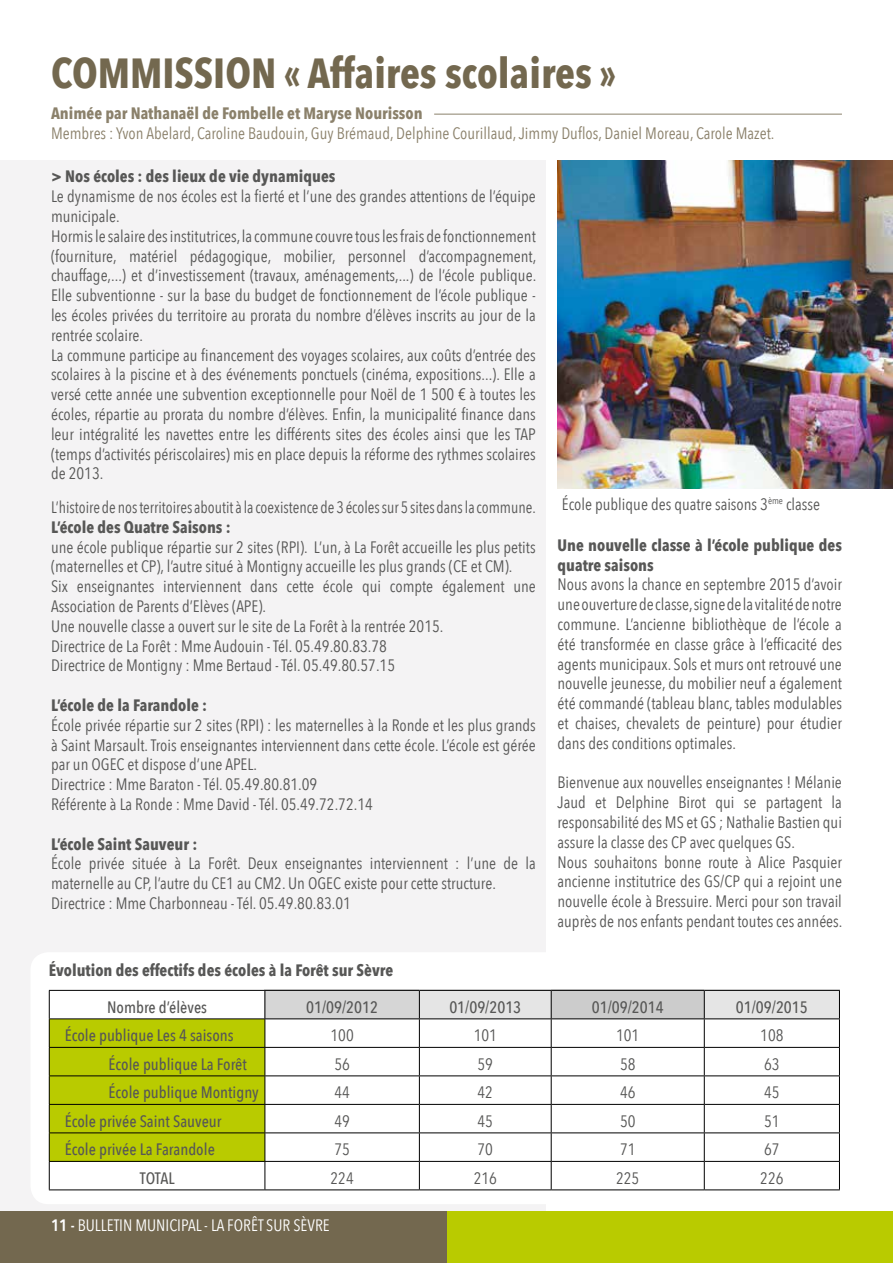
<style>
.page{position:relative;width:893px;height:1263px;background:#fff}
.page>*{position:absolute;margin:0;border:0;box-sizing:border-box;transform-origin:0 0}
.t1{font:700 42px "Avenir Next Condensed";color:#73684f}
.t2{font:16.5px/19.8px "Avenir Next Condensed";color:#575756}
.t3{font:700 16.5px/19.8px "Avenir Next Condensed";color:#575756}
.t4{font:500 16.5px "Avenir Next Condensed";color:#575756}
.t5{font:16.5px "Avenir Next Condensed";color:#8b816b}
.t6{font:16.5px "Avenir Next Condensed";color:#575756;scale:.95 1}
.t7{font:700 16.5px "Avenir Next Condensed";color:#8b816b}
.t8{font:16.5px "Avenir Next Condensed";color:#fff}
.s1{font-weight:600}
</style>
<div class="page">
<div style="left:0;top:161px;width:546px;height:1102px;background:#f4f3f4"></div>
<div style="left:30px;top:952px;width:828px;height:252px;background:#fff;border-radius:18px"></div>
<div style="left:446px;top:1212px;width:447px;height:51px;background:#b9cb00"></div>
<div style="left:0;top:1212px;width:446px;height:51px;background:#73684f"></div>
<hr style="left:434px;top:114px;width:408px;height:1px;background:#8b816b">
<div style="left:49px;top:1019px;width:216px;height:142px;background:#b9cb00"></div>
<div style="left:265px;top:989px;width:154px;height:30px;background:#d6d6d6"></div>
<div style="left:419px;top:989px;width:132px;height:30px;background:#e5e5e5"></div>
<div style="left:551px;top:989px;width:153px;height:30px;background:#ccc"></div>
<div style="left:704px;top:989px;width:136px;height:30px;background:#e5e5e5"></div>
<hr style="left:265px;top:990px;width:154px;height:1px;background:#000">
<hr style="left:419px;top:990px;width:132px;height:1px;background:#000">
<hr style="left:551px;top:990px;width:153px;height:1px;background:#000">
<hr style="left:704px;top:990px;width:136px;height:1px;background:#000">
<hr style="left:265px;top:1018px;width:154px;height:1px;background:#000">
<hr style="left:419px;top:1018px;width:132px;height:1px;background:#000">
<hr style="left:551px;top:1018px;width:153px;height:1px;background:#000">
<hr style="left:704px;top:1018px;width:136px;height:1px;background:#000">
<hr style="left:265px;top:1047px;width:154px;height:1px;background:#000">
<hr style="left:419px;top:1047px;width:132px;height:1px;background:#000">
<hr style="left:551px;top:1047px;width:153px;height:1px;background:#000">
<hr style="left:704px;top:1047px;width:136px;height:1px;background:#000">
<hr style="left:265px;top:1075px;width:154px;height:1px;background:#000">
<hr style="left:419px;top:1075px;width:132px;height:1px;background:#000">
<hr style="left:551px;top:1075px;width:153px;height:1px;background:#000">
<hr style="left:704px;top:1075px;width:136px;height:1px;background:#000">
<hr style="left:265px;top:1104px;width:154px;height:1px;background:#000">
<hr style="left:419px;top:1104px;width:132px;height:1px;background:#000">
<hr style="left:551px;top:1104px;width:153px;height:1px;background:#000">
<hr style="left:704px;top:1104px;width:136px;height:1px;background:#000">
<hr style="left:265px;top:1132px;width:154px;height:1px;background:#000">
<hr style="left:419px;top:1132px;width:132px;height:1px;background:#000">
<hr style="left:551px;top:1132px;width:153px;height:1px;background:#000">
<hr style="left:704px;top:1132px;width:136px;height:1px;background:#000">
<hr style="left:265px;top:1161px;width:154px;height:1px;background:#000">
<hr style="left:419px;top:1161px;width:132px;height:1px;background:#000">
<svg style="left:419px;top:991px;width:1px;height:198px"></svg>
<hr style="left:551px;top:1161px;width:153px;height:1px;background:#000">
<svg style="left:551px;top:991px;width:1px;height:198px"></svg>
<hr style="left:704px;top:1161px;width:136px;height:1px;background:#000">
<svg style="left:704px;top:991px;width:1px;height:198px"></svg>
<svg style="left:839px;top:991px;width:1px;height:198px"></svg>
<hr style="left:265px;top:1189px;width:154px;height:1px;background:#000">
<hr style="left:419px;top:1189px;width:132px;height:1px;background:#000">
<hr style="left:551px;top:1189px;width:153px;height:1px;background:#000">
<hr style="left:704px;top:1189px;width:136px;height:1px;background:#000">
<hr style="left:49px;top:1018px;width:216px;height:1px;background:#000">
<hr style="left:49px;top:1047px;width:216px;height:1px;background:#000">
<hr style="left:49px;top:1075px;width:216px;height:1px;background:#000">
<hr style="left:49px;top:1104px;width:216px;height:1px;background:#000">
<hr style="left:49px;top:1132px;width:216px;height:1px;background:#000">
<hr style="left:49px;top:1161px;width:216px;height:1px;background:#000">
<hr style="left:49px;top:990px;width:216px;height:1px;background:#000">
<svg style="left:49px;top:991px;width:1px;height:198px"></svg>
<svg style="left:265px;top:991px;width:1px;height:198px"></svg>
<hr style="left:49px;top:1189px;width:216px;height:1px;background:#000">
<img style="left:558px;top:161px;width:335px;height:328px">
<h1 class="t1" style="left:51px;top:47px;width:567px">COMMISSION « Affaires scolaires »</h1>
<p class="t7" style="left:51px;top:103px;width:373px">Animée par Nathanaël de Fombelle et Maryse Nourisson</p>
<p class="t5" style="left:51px;top:119px;width:725px">Membres : Yvon Abelard, Caroline Baudouin, Guy Brémaud, Delphine Courillaud, Jimmy Duflos, Daniel Moreau, Carole Mazet.</p>
<p class="t3" style="left:51px;top:167px;width:286px">&gt; Nos écoles : des lieux de vie dynamiques</p>
<p class="t2" style="left:51px;top:186px;width:487px">Le dynamisme de nos écoles est la fierté et l’une des grandes attentions de l’équipe municipale.<br>Hormis le salaire des institutrices, la commune couvre tous les frais de fonctionnement (fourniture, matériel pédagogique, mobilier, personnel d’accompagnement, chauffage,...) et d’investissement (travaux, aménagements,...) de l’école publique.<br>Elle subventionne - sur la base du budget de fonctionnement de l’école publique - les écoles privées du territoire au prorata du nombre d’élèves inscrits au jour de la rentrée scolaire.<br>La commune participe au financement des voyages scolaires, aux coûts d’entrée des scolaires à la piscine et à des événements ponctuels (cinéma, expositions...). Elle a versé cette année une subvention exceptionnelle pour Noël de 1 500 € à toutes les écoles, répartie au prorata du nombre d’élèves. Enfin, la municipalité finance dans leur intégralité les navettes entre les différents sites des écoles ainsi que les TAP (temps d’activités périscolaires) mis en place depuis la réforme des rythmes scolaires de 2013.</p>
<p class="t6" style="left:51px;top:493px;width:512px">L’histoire de nos territoires aboutit à la coexistence de 3 écoles sur 5 sites dans la commune.</p>
<p class="t3" style="left:51px;top:517px;width:181px">L’école des Quatre Saisons :</p>
<p class="t2" style="left:51px;top:536px;width:486px">une école publique répartie sur 2 sites (RPI). L’un, à La Forêt accueille les plus petits (maternelles et CP), l’autre situé à Montigny accueille les plus grands (CE et CM).<br>Six enseignantes interviennent dans cette école qui compte également une Association de Parents d’Elèves (APE).<br>Une nouvelle classe a ouvert sur le site de La Forêt à la rentrée 2015.<br>Directrice de La Forêt : Mme Audouin - Tél. 05.49.80.83.78<br>Directrice de Montigny : Mme Bertaud - Tél. 05.49.80.57.15</p>
<p class="t3" style="left:51px;top:695px;width:158px">L’école de la Farandole :</p>
<p class="t2" style="left:51px;top:714px;width:486px">École privée répartie sur 2 sites (RPI) : les maternelles à la Ronde et les plus grands à Saint Marsault. Trois enseignantes interviennent dans cette école. L’école est gérée par un OGEC et dispose d’une APEL.<br>Directrice : Mme Baraton - Tél. 05.49.80.81.09<br>Référente à La Ronde : Mme David - Tél. 05.49.72.72.14</p>
<p class="t3" style="left:51px;top:834px;width:148px">L’école Saint Sauveur :</p>
<p class="t2" style="left:51px;top:853px;width:486px">École privée située à La Forêt. Deux enseignantes interviennent : l’une de la maternelle au CP, l’autre du CE1 au CM2. Un OGEC existe pour cette structure.<br>Directrice : Mme Charbonneau - Tél. 05.49.80.83.01</p>
<p class="t2" style="left:562px;top:493px;width:260px">École publique des quatre saisons 3<sup>ème</sup> classe</p>
<p class="t3" style="left:558px;top:535px;width:286px">Une nouvelle classe à l’école publique des quatre saisons</p>
<p class="t2" style="left:558px;top:574px;width:286px;text-align:justify">Nous avons la chance en septembre 2015 d’avoir une ouverture de classe, signe de la vitalité de notre commune. L’ancienne bibliothèque de l’école a été transformée en classe grâce à l’efficacité des agents municipaux. Sols et murs ont retrouvé une nouvelle jeunesse, du mobilier neuf a également été commandé (tableau blanc, tables modulables et chaises, chevalets de peinture) pour étudier dans des conditions optimales.</p>
<p class="t2" style="left:558px;top:772px;width:286px">Bienvenue aux nouvelles enseignantes ! Mélanie Jaud et Delphine Birot qui se partagent la responsabilité des MS et GS ; Nathalie Bastien qui assure la classe des CP avec quelques GS.<br>Nous souhaitons bonne route à Alice Pasquier ancienne institutrice des GS/CP qui a rejoint une nouvelle école à Bressuire. Merci pour son travail auprès de nos enfants pendant toutes ces années.</p>
<p class="t3" style="left:49px;top:960px;width:346px">Évolution des effectifs des écoles à la Forêt sur Sèvre</p>
<p class="t4" style="left:107px;top:997px;width:102px">Nombre d’élèves</p>
<p class="t4" style="left:306px;top:997px;width:73px">01/09/2012</p>
<p class="t4" style="left:449px;top:997px;width:73px">01/09/2013</p>
<p class="t4" style="left:592px;top:997px;width:73px">01/09/2014</p>
<p class="t4" style="left:736px;top:997px;width:73px">01/09/2015</p>
<p class="t4" style="left:65px;top:1025px;width:171px">École publique Les 4 saisons</p>
<p class="t2" style="left:330px;top:1025px;width:25px">100</p>
<p class="t2" style="left:474px;top:1025px;width:25px">101</p>
<p class="t2" style="left:616px;top:1025px;width:25px">101</p>
<p class="t2" style="left:760px;top:1025px;width:25px">108</p>
<p class="t4" style="left:109px;top:1054px;width:140px">École publique La Forêt</p>
<p class="t2" style="left:334px;top:1053px;width:17px">56</p>
<p class="t2" style="left:478px;top:1053px;width:17px">59</p>
<p class="t2" style="left:620px;top:1053px;width:17px">58</p>
<p class="t2" style="left:764px;top:1053px;width:17px">63</p>
<p class="t4" style="left:109px;top:1082px;width:152px">École publique Montigny</p>
<p class="t2" style="left:334px;top:1082px;width:17px">44</p>
<p class="t2" style="left:478px;top:1082px;width:17px">42</p>
<p class="t2" style="left:620px;top:1082px;width:17px">46</p>
<p class="t2" style="left:764px;top:1082px;width:17px">45</p>
<p class="t4" style="left:65px;top:1111px;width:158px">École privée Saint Sauveur</p>
<p class="t2" style="left:334px;top:1110px;width:17px">49</p>
<p class="t2" style="left:478px;top:1110px;width:17px">45</p>
<p class="t2" style="left:620px;top:1110px;width:17px">50</p>
<p class="t2" style="left:764px;top:1110px;width:17px">51</p>
<p class="t4" style="left:65px;top:1139px;width:152px">École privée La Farandole</p>
<p class="t2" style="left:334px;top:1139px;width:17px">75</p>
<p class="t2" style="left:478px;top:1139px;width:17px">70</p>
<p class="t2" style="left:620px;top:1139px;width:17px">71</p>
<p class="t2" style="left:764px;top:1139px;width:17px">67</p>
<p class="t4" style="left:140px;top:1168px;width:36px">TOTAL</p>
<p class="t2" style="left:330px;top:1167px;width:25px">224</p>
<p class="t2" style="left:474px;top:1167px;width:25px">216</p>
<p class="t2" style="left:616px;top:1167px;width:25px">225</p>
<p class="t2" style="left:760px;top:1167px;width:25px">226</p>
<p class="t8" style="left:51px;top:1211px;width:280px"><span class="s1">11 -</span> BULLETIN MUNICIPAL - LA FORÊT SUR SÈVRE</p>
</div>
